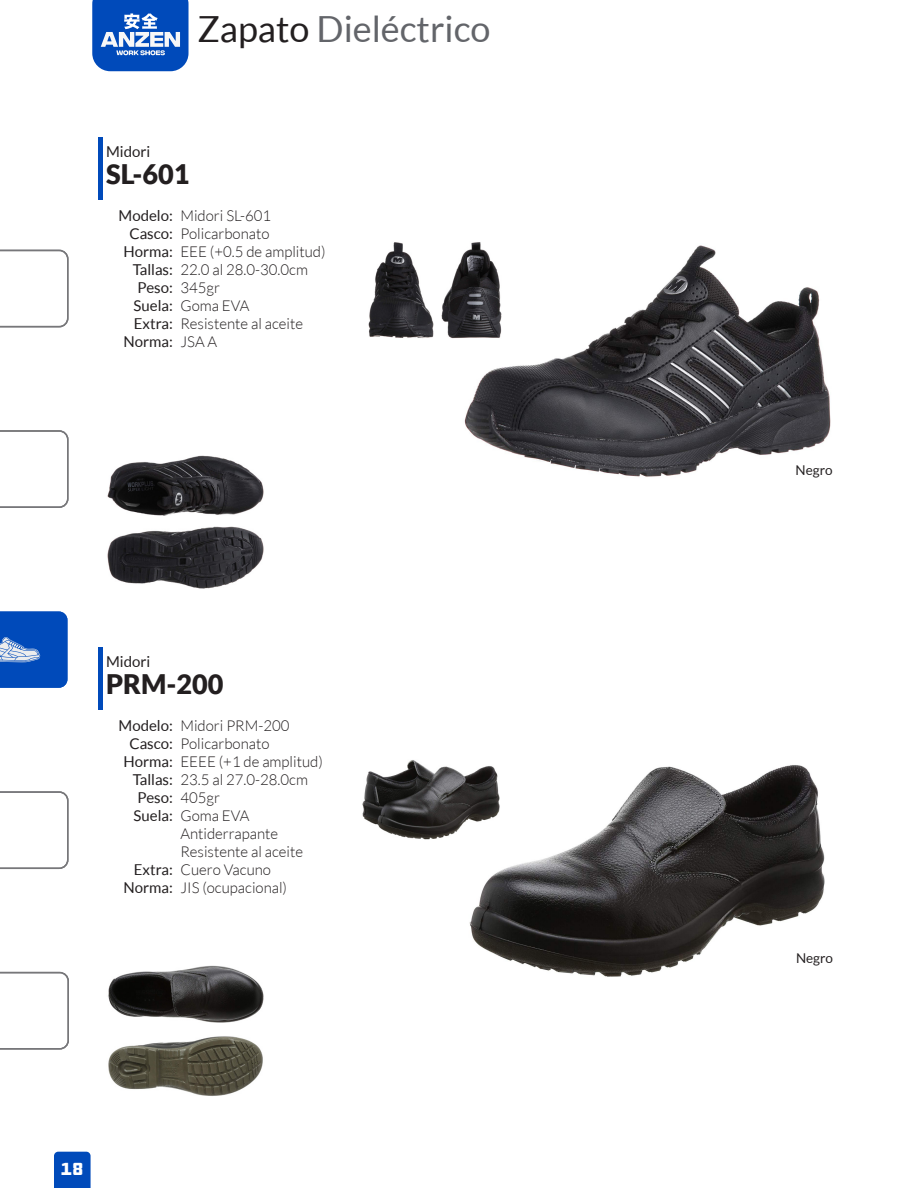
<style>
.page{position:relative;width:918px;height:1188px;background:#fff}
.page>*{position:absolute;margin:0;border:0;box-sizing:border-box;transform-origin:0 0}
.INDICE{font:36px "Lato";color:#63656a}
.MODELO{font:900 27px "Lato";color:#231f20}
.t1{font:18px "DDC Hardware";color:#fff}
.CARACTERISTICAS_DETA{font:300 15px "Lato";color:#231f20}
.CARACTERISTICAS{font:15px "Lato";color:#231f20}
.PRECIO{font:15px "Lato";color:#231f20}
.Colores{font:13.5px "Lato";color:#231f20}
.s1{color:#231f20}
</style>
<div class="page">
<svg style="left:54px;top:1152px;width:37px;height:36px"></svg>
<img style="left:464px;top:245px;width:367px;height:232px">
<img style="left:469px;top:765px;width:356px;height:212px">
<img style="left:107px;top:455px;width:157px;height:61px">
<img style="left:108px;top:966px;width:156px;height:57px">
<img style="left:107px;top:526px;width:157px;height:62px">
<img style="left:108px;top:1036px;width:155px;height:60px">
<img style="left:369px;top:242px;width:65px;height:96px">
<img style="left:441px;top:242px;width:61px;height:96px">
<img style="left:362px;top:760px;width:139px;height:80px">
<hr style="left:99px;top:137px;width:4px;height:63px;background:#004aba">
<hr style="left:99px;top:647px;width:4px;height:63px;background:#004aba">
<svg style="left:92px;top:0;width:97px;height:71px;background:#326dc6"></svg>
<svg style="left:0;top:250px;width:69px;height:77px"></svg>
<svg style="left:0;top:430px;width:69px;height:78px"></svg>
<svg style="left:0;top:791px;width:69px;height:78px"></svg>
<svg style="left:0;top:972px;width:69px;height:78px"></svg>
<svg style="left:0;top:612px;width:67px;height:76px;background:#185abf"></svg>
<p class="INDICE" style="left:197px;top:9px;width:295px"><span class="s1">Zapato</span> Dieléctrico</p>
<p class="PRECIO" style="left:106px;top:143px;width:46px">Midori</p>
<p class="MODELO" style="left:106px;top:158px;width:85px">SL-601</p>
<p class="CARACTERISTICAS" style="left:119px;top:208px;width:56px">Modelo:</p>
<p class="CARACTERISTICAS" style="left:129px;top:226px;width:45px">Casco:</p>
<p class="CARACTERISTICAS" style="left:124px;top:244px;width:51px">Horma:</p>
<p class="CARACTERISTICAS" style="left:133px;top:262px;width:42px">Tallas:</p>
<p class="CARACTERISTICAS" style="left:138px;top:280px;width:37px">Peso:</p>
<p class="CARACTERISTICAS" style="left:134px;top:298px;width:41px">Suela:</p>
<p class="CARACTERISTICAS" style="left:134px;top:316px;width:41px">Extra:</p>
<p class="CARACTERISTICAS" style="left:124px;top:334px;width:51px">Norma:</p>
<p class="CARACTERISTICAS_DETA" style="left:180px;top:208px;width:92px">Midori SL-601</p>
<p class="CARACTERISTICAS_DETA" style="left:180px;top:226px;width:91px">Policarbonato</p>
<p class="CARACTERISTICAS_DETA" style="left:180px;top:244px;width:147px">EEE (+0.5 de amplitud)</p>
<p class="CARACTERISTICAS_DETA" style="left:180px;top:262px;width:129px">22.0 al 28.0-30.0cm</p>
<p class="CARACTERISTICAS_DETA" style="left:180px;top:280px;width:41px">345gr</p>
<p class="CARACTERISTICAS_DETA" style="left:180px;top:298px;width:70px">Goma EVA</p>
<p class="CARACTERISTICAS_DETA" style="left:180px;top:316px;width:124px">Resistente al aceite</p>
<p class="CARACTERISTICAS_DETA" style="left:180px;top:334px;width:38px">JSA A</p>
<p class="PRECIO" style="left:106px;top:653px;width:46px">Midori</p>
<p class="MODELO" style="left:106px;top:668px;width:119px">PRM-200</p>
<p class="CARACTERISTICAS" style="left:119px;top:718px;width:56px">Modelo:</p>
<p class="CARACTERISTICAS" style="left:129px;top:736px;width:45px">Casco:</p>
<p class="CARACTERISTICAS" style="left:124px;top:754px;width:51px">Horma:</p>
<p class="CARACTERISTICAS" style="left:133px;top:772px;width:42px">Tallas:</p>
<p class="CARACTERISTICAS" style="left:138px;top:790px;width:37px">Peso:</p>
<p class="CARACTERISTICAS" style="left:134px;top:808px;width:41px">Suela:</p>
<p class="CARACTERISTICAS" style="left:134px;top:862px;width:41px">Extra:</p>
<p class="CARACTERISTICAS" style="left:124px;top:880px;width:51px">Norma:</p>
<p class="CARACTERISTICAS_DETA" style="left:180px;top:718px;width:110px">Midori PRM-200</p>
<p class="CARACTERISTICAS_DETA" style="left:180px;top:736px;width:91px">Policarbonato</p>
<p class="CARACTERISTICAS_DETA" style="left:180px;top:754px;width:144px">EEEE (+1 de amplitud)</p>
<p class="CARACTERISTICAS_DETA" style="left:180px;top:772px;width:129px">23.5 al 27.0-28.0cm</p>
<p class="CARACTERISTICAS_DETA" style="left:180px;top:790px;width:41px">405gr</p>
<p class="CARACTERISTICAS_DETA" style="left:180px;top:808px;width:70px">Goma EVA</p>
<p class="CARACTERISTICAS_DETA" style="left:180px;top:826px;width:99px">Antiderrapante</p>
<p class="CARACTERISTICAS_DETA" style="left:180px;top:844px;width:124px">Resistente al aceite</p>
<p class="CARACTERISTICAS_DETA" style="left:180px;top:862px;width:92px">Cuero Vacuno</p>
<p class="CARACTERISTICAS_DETA" style="left:180px;top:880px;width:108px">JIS (ocupacional)</p>
<p class="t1" style="left:61px;top:1158px;width:25px">18</p>
<p class="Colores" style="left:796px;top:463px;width:39px">Negro</p>
<p class="Colores" style="left:796px;top:950px;width:39px">Negro</p>
</div>
